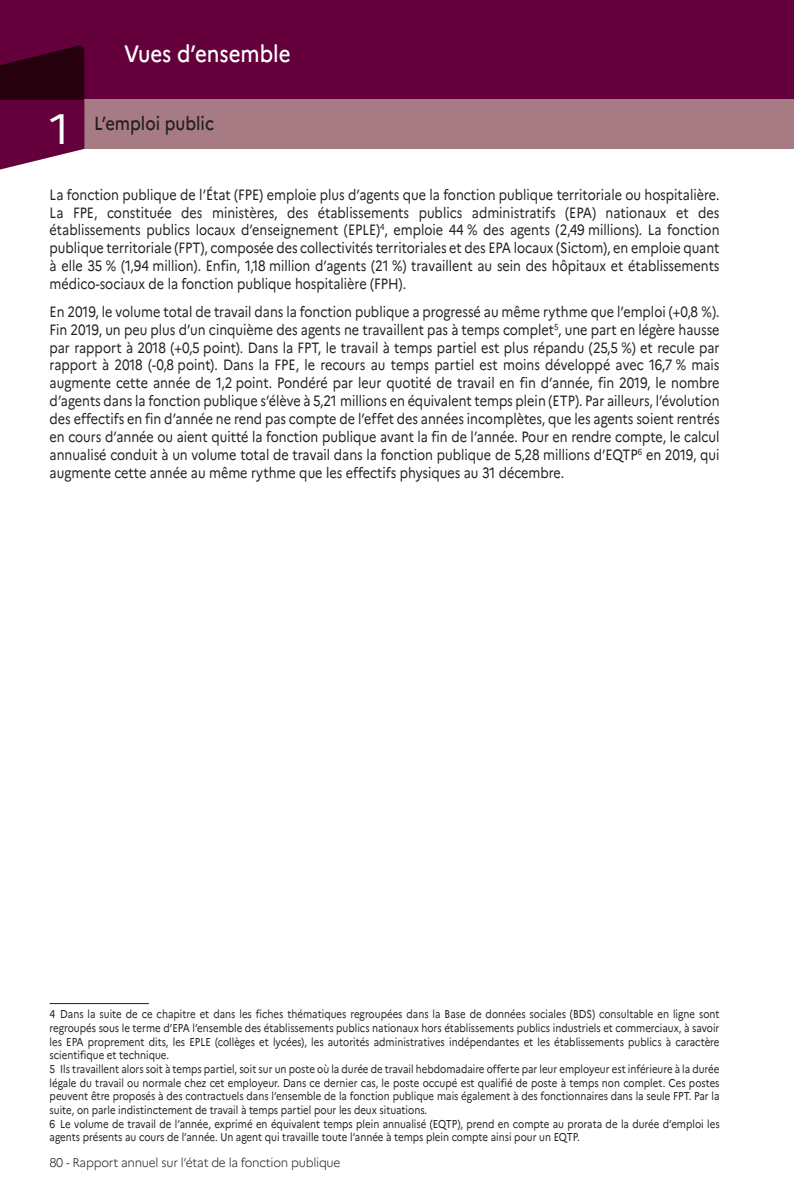
<style>
.page{position:relative;width:794px;height:1191px;background:#fff}
.page>*{position:absolute;margin:0;border:0;box-sizing:border-box;transform-origin:0 0}
._00_En-tete_2_Numero{font:42.52px "Marianne";color:#fff}
.t1{font:500 23.62px "Marianne";color:#fff;scale:.87 1}
._00_En-tete_2{font:500 18.9px "Marianne";color:#231f20;scale:.87 1}
._04_TC{font:14.88px/17.8px "Marianne";color:#231f20;text-align:justify;scale:.85 1}
._00_Pied_de_page{font:300 12.6px "Marianne";letter-spacing:-.02em;color:#231f20;scale:.94 1}
._04_Note{font:11.38px/13.7px "Marianne";color:#231f20;text-align:justify;scale:.85 1}
</style>
<div class="page">
<div style="left:0;top:0;width:794px;height:99px;background:#64003c"></div>
<div style="left:84px;top:99px;width:710px;height:50px;background:#a77b84"></div>
<svg style="left:0;top:45px;width:84px;height:125px"></svg>
<hr style="left:50px;top:1003px;width:99px;height:1px;background:#231f20">
<p class="_00_En-tete_2_Numero" style="left:50px;top:103px;width:21px">1</p>
<h2 class="t1" style="left:124px;top:39px;width:193px">Vues d’ensemble</h2>
<p class="_00_En-tete_2" style="left:94px;top:112px;width:139px">L’emploi public</p>
<p class="_04_TC" style="left:50px;top:185px;width:789px">La fonction publique de l’État (FPE) emploie plus d’agents que la fonction publique territoriale ou hospitalière.<br>La FPE, constituée des ministères, des établissements publics administratifs (EPA) nationaux et des établissements publics locaux d’enseignement (EPLE)<sup>4</sup>, emploie 44 % des agents (2,49 millions). La fonction publique territoriale (FPT), composée des collectivités territoriales et des EPA locaux (Sictom), en emploie quant à elle 35 % (1,94 million). Enfin, 1,18 million d’agents (21 %) travaillent au sein des hôpitaux et établissements médico‑sociaux de la fonction publique hospitalière (FPH).</p>
<p class="_04_TC" style="left:50px;top:302px;width:789px">En 2019, le volume total de travail dans la fonction publique a progressé au même rythme que l’emploi (+0,8 %).<br>Fin 2019, un peu plus d’un cinquième des agents ne travaillent pas à temps complet<sup>5</sup>, une part en légère hausse par rapport à 2018 (+0,5 point). Dans la FPT, le travail à temps partiel est plus répandu (25,5 %) et recule par rapport à 2018 (‑0,8 point). Dans la FPE, le recours au temps partiel est moins développé avec 16,7 % mais augmente cette année de 1,2 point. Pondéré par leur quotité de travail en fin d’année, fin 2019, le nombre d’agents dans la fonction publique s’élève à 5,21 millions en équivalent temps plein (ETP). Par ailleurs, l’évolution des effectifs en fin d’année ne rend pas compte de l’effet des années incomplètes, que les agents soient rentrés en cours d’année ou aient quitté la fonction publique avant la fin de l’année. Pour en rendre compte, le calcul annualisé conduit à un volume total de travail dans la fonction publique de 5,28 millions d’EQTP<sup>6</sup> en 2019, qui augmente cette année au même rythme que les effectifs physiques au 31 décembre.</p>
<p class="_04_Note" style="left:50px;top:1007px;width:789px">4 Dans la suite de ce chapitre et dans les fiches thématiques regroupées dans la Base de données sociales (BDS) consultable en ligne sont regroupés sous le terme d’EPA l’ensemble des établissements publics nationaux hors établissements publics industriels et commerciaux, à savoir les EPA proprement dits, les EPLE (collèges et lycées), les autorités administratives indépendantes et les établissements publics à caractère scientifique et technique.</p>
<p class="_04_Note" style="left:50px;top:1062px;width:789px">5 Ils travaillent alors soit à temps partiel, soit sur un poste où la durée de travail hebdomadaire offerte par leur employeur est inférieure à la durée légale du travail ou normale chez cet employeur. Dans ce dernier cas, le poste occupé est qualifié de poste à temps non complet. Ces postes peuvent être proposés à des contractuels dans l’ensemble de la fonction publique mais également à des fonctionnaires dans la seule FPT. Par la suite, on parle indistinctement de travail à temps partiel pour les deux situations.</p>
<p class="_04_Note" style="left:50px;top:1116px;width:789px">6 Le volume de travail de l’année, exprimé en équivalent temps plein annualisé (EQTP), prend en compte au prorata de la durée d’emploi les agents présents au cours de l’année. Un agent qui travaille toute l’année à temps plein compte ainsi pour un EQTP.</p>
<p class="_00_Pied_de_page" style="left:50px;top:1154px;width:311px">80 - Rapport annuel sur l’état de la fonction publique</p>
</div>
